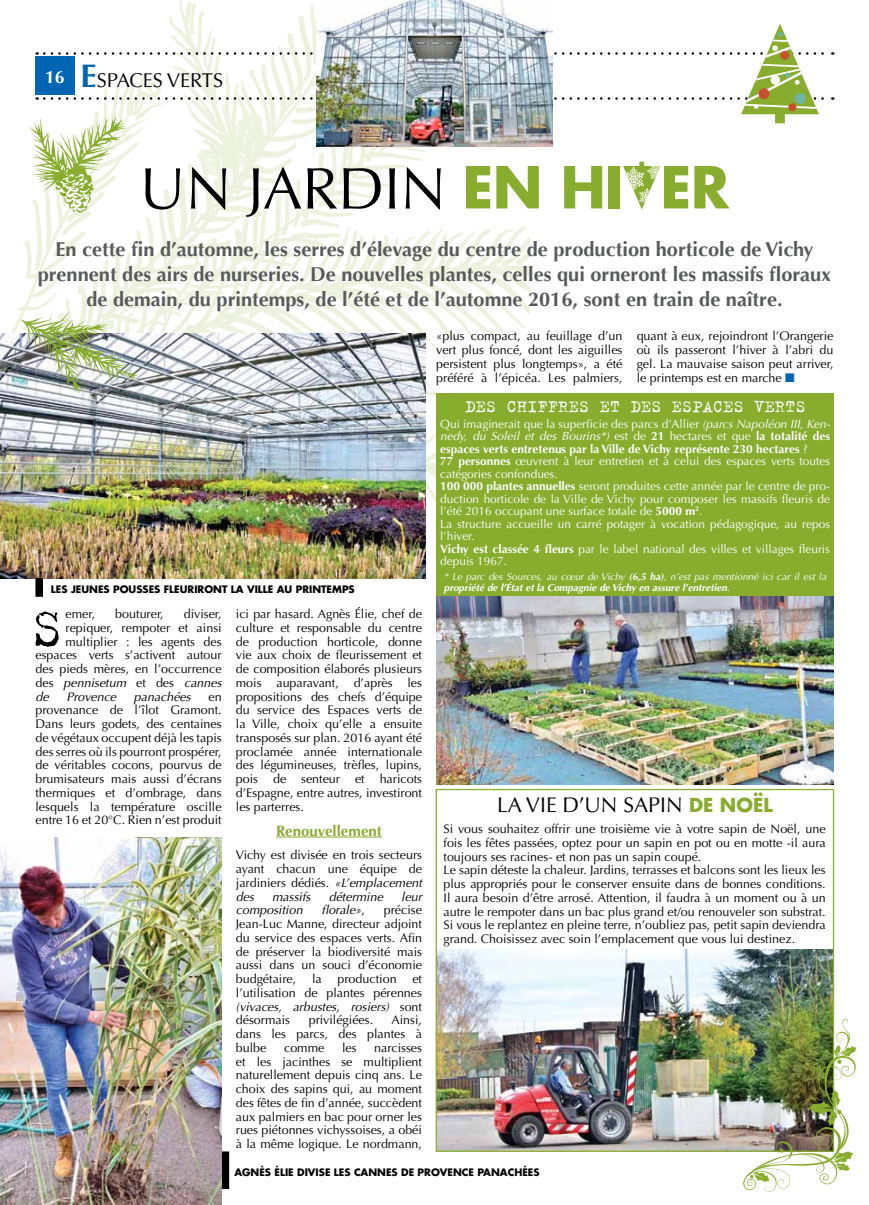
<style>
.page{position:relative;width:869px;height:1205px;background:#fff}
.page>*{position:absolute;margin:0;border:0;box-sizing:border-box;transform-origin:0 0}
.t1{font:60.88px "Trixie Text";color:#000}
.t2{font:58.75px "Optima";color:#000}
.t3{font:21.25px "Optima";color:#000}
.t4{font:700 20px/25px "Optima";color:#58595b;text-align:center}
.t5{font:20px "Optima";color:#000}
.t6{font:18.75px "Trixie";color:#fff}
.t7{font:700 15px "Optima";color:#88ac2e}
.t8{font:12.5px/13.8px "Optima";color:#000;text-align:justify}
.t9{font:italic 12.5px "Optima";color:#000}
.t10{font:11.88px/12.5px "Optima";color:#fff}
.t11{font:italic 10px/11.2px "Optima";color:#fff}
.t12{font:700 10px "Futura";color:#000}
.s1{font-weight:700;font-size:32.5px;color:#0066b3}
.s2{font-family:"Futura";font-weight:700;font-size:56.25px;color:#88ac2e}
.s3{color:#0066b3}
.s4{font-style:normal}
.s5{font-style:italic}
.s6{font-weight:700}
.s7{font-weight:500}
.s8{font-family:"Futura";font-weight:700;font-size:18.75px;color:#88ac2e}
</style>
<div class="page">
<img style="left:437px;top:950px;width:394px;height:200px">
<hr style="left:276px;top:836px;width:105px;height:1px;background:#88ac2e">
<img style="left:0;top:548px;width:425px;height:31px">
<div style="left:35px;top:578px;width:8px;height:19px;background:#000"></div>
<div style="left:221px;top:1151px;width:8px;height:38px;background:#000"></div>
<div style="left:436px;top:393px;width:397px;height:204px;background:#88ac2e"></div>
<img style="left:0;top:837px;width:221px;height:368px">
<img style="left:436px;top:597px;width:397px;height:187px">
<img style="left:742px;top:1019px;width:114px;height:173px">
<img style="left:0;top:0;width:832px;height:548px">
<h3 class="t5" style="left:45px;top:68px;width:179px"><sup>16</sup> <span class="s1">E</span>SPACES VERTS</h3>
<h2 class="t2" style="left:140px;top:154px;width:590px">U N JARDIN <span class="s2">EN HI ER</span></h2>
<p class="t4" style="left:38px;top:237px;width:794px">En cette fin d’automne, les serres d’élevage du centre de production horticole de Vichy prennent des airs de nurseries. De nouvelles plantes, celles qui orneront les massifs floraux de demain, du printemps, de l’été et de l’automne 2016, sont en train de naître.</p>
<p class="t8" style="left:436px;top:329px;width:188px">«plus compact, au feuillage d’un vert plus foncé, dont les aiguilles persistent plus longtemps», a été préféré à l’épicéa. Les palmiers,</p>
<p class="t8" style="left:636px;top:329px;width:198px">quant à eux, rejoindront l’Orangerie où ils passeront l’hiver à l’abri du gel. La mauvaise saison peut arriver, le printemps est en marche <span class="s3">■</span></p>
<p class="t12" style="left:51px;top:582px;width:305px">LES JEUNES POUSSES FLEURIRONT LA VILLE AU PRI NTEMPS</p>
<h1 class="t1" style="left:31px;top:592px;width:35px">S</h1>
<p class="t8" style="left:65px;top:607px;width:31px">emer,</p>
<p class="t8" style="left:115px;top:607px;width:50px">bouturer,</p>
<p class="t8" style="left:184px;top:607px;width:39px">diviser,</p>
<p class="t8" style="left:65px;top:621px;width:157px">repiquer, rempoter et ainsi</p>
<p class="t8" style="left:65px;top:634px;width:157px">multiplier : les agents des</p>
<p class="t8" style="left:35px;top:648px;width:188px">espaces verts s’activent autour</p>
<p class="t8" style="left:35px;top:662px;width:188px">des pieds mères, en l’occurrence</p>
<p class="t9" style="left:35px;top:675px;width:188px"><span class="s4">des</span> pennisetum <span class="s4">et des</span> cannes</p>
<p class="t9" style="left:35px;top:689px;width:15px">de</p>
<p class="t9" style="left:66px;top:689px;width:51px">Provence</p>
<p class="t9" style="left:134px;top:689px;width:58px">panachées</p>
<p class="t8" style="left:35px;top:689px;width:188px;text-indent:173px">en provenance de l’îlot Gramont.<br>Dans leurs godets, des centaines de végétaux occupent déjà les tapis des serres où ils pourront prospérer, de véritables cocons, pourvus de brumisateurs mais aussi d’écrans thermiques et d’ombrage, dans lesquels la température oscille entre 16 et 20°C. Rien n’est produit</p>
<p class="t8" style="left:236px;top:607px;width:188px">ici par hasard. Agnès Élie, chef de culture et responsable du centre de production horticole, donne vie aux choix de fleurissement et de composition élaborés plusieurs mois auparavant, d’après les propositions des chefs d’équipe du service des Espaces verts de la Ville, choix qu’elle a ensuite transposés sur plan. 2016 ayant été proclamée année internationale des légumineuses, trèfles, lupins, pois de senteur et haricots d’Espagne, entre autres, investiront les parterres.</p>
<p class="t7" style="left:276px;top:822px;width:107px">Renouvellement</p>
<p class="t8" style="left:236px;top:848px;width:188px">Vichy est divisée en trois secteurs ayant chacun une équipe de jardiniers dédiés. <span class="s5">«L’emplacement des</span></p>
<p class="t9" style="left:272px;top:889px;width:40px">massifs</p>
<p class="t9" style="left:328px;top:889px;width:56px">détermine</p>
<p class="t9" style="left:401px;top:889px;width:22px">leur</p>
<p class="t9" style="left:236px;top:903px;width:68px">composition</p>
<p class="t9" style="left:321px;top:903px;width:45px">florale»<span class="s4">,</span></p>
<p class="t8" style="left:236px;top:903px;width:188px;text-indent:148px">précise Jean-Luc Manne, directeur adjoint du service des espaces verts. Afin de préserver la biodiversité mais aussi dans un souci d’économie budgétaire,</p>
<p class="t8" style="left:312px;top:972px;width:11px">la</p>
<p class="t8" style="left:337px;top:972px;width:61px">production</p>
<p class="t8" style="left:236px;top:972px;width:188px;text-indent:176px">et l’utilisation de plantes pérennes <span class="s5">(vivaces, arbustes, rosiers)</span> sont désormais</p>
<p class="t8" style="left:308px;top:1013px;width:66px">privilégiées.</p>
<p class="t8" style="left:236px;top:1013px;width:188px;text-indent:155px">Ainsi, dans les parcs, des plantes à bulbe</p>
<p class="t8" style="left:284px;top:1041px;width:42px">comme</p>
<p class="t8" style="left:342px;top:1041px;width:16px">les</p>
<p class="t8" style="left:236px;top:1041px;width:188px;text-indent:138px">narcisses et les jacinthes se multiplient naturellement depuis cinq ans. Le choix des sapins qui, au moment des fêtes de fin d’année, succèdent aux palmiers en bac pour orner les rues piétonnes vichyssoises, a obéi à la même logique. Le nordmann,</p>
<h3 class="t6" style="left:465px;top:394px;width:342px">DES CHIFFRES ET DES ESPACES VERTS</h3>
<p class="t10" style="left:440px;top:417px;width:391px">Qui imaginerait que la superficie des parcs d’Allier <span class="s5">(parcs Napoléon III, Ken&shy;nedy, du Soleil et des Bourins*)</span> est de <span class="s6">21</span> hectares et que <span class="s6">la totalité des espaces verts entretenus par la Ville de Vichy représente 230 hectares</span> ?<br><span class="s6">77 personnes</span> œuvrent à leur entretien et à celui des espaces verts toutes catégories confondues.<br><span class="s6">100 000 plantes annuelles</span> seront produites cette année par le centre de pro&shy;duction horticole de la Ville de Vichy pour composer les massifs fleuris de l’été 2016 occupant une surface totale de <span class="s6">5000 m</span><sup>2</sup>.<br>La structure accueille un carré potager à vocation pédagogique, au repos l’hiver.<br><span class="s6">Vichy est classée 4 fleurs</span> par le label national des villes et villages fleuris depuis 1967.</p>
<p class="t11" style="left:443px;top:571px;width:384px">* Le parc des Sources, au cœur de Vichy <span class="s6">(6,5 ha)</span>, n’est pas mentionné ici car il est la <span class="s6">propriété de l’État et la Compagnie de Vichy en assure l’entretien</span>.</p>
<h3 class="t3" style="left:497px;top:792px;width:276px">LA VIE D<span class="s7">’</span>U N SAPIN <span class="s8">DE NOËL</span></h3>
<p class="t8" style="left:443px;top:822px;width:383px;text-align:left">Si vous souhaitez offrir une troisième vie à votre sapin de Noël, une fois les fêtes passées, optez pour un sapin en pot ou en motte -il aura toujours ses racines- et non pas un sapin coupé.<br>Le sapin déteste la chaleur. Jardins, terrasses et balcons sont les lieux les plus appropriés pour le conserver ensuite dans de bonnes conditions.<br>Il aura besoin d’être arrosé. Attention, il faudra à un moment ou à un autre le rempoter dans un bac plus grand et/ou renouveler son substrat.<br>Si vous le replantez en pleine terre, n’oubliez pas, petit sapin deviendra grand. Choisissez avec soin l’emplacement que vous lui destinez.</p>
<p class="t12" style="left:234px;top:1165px;width:306px">AGNÈS ÉLIE DIVISE LES CANNES DE PROVENCE PANACHÉES</p>
</div>
